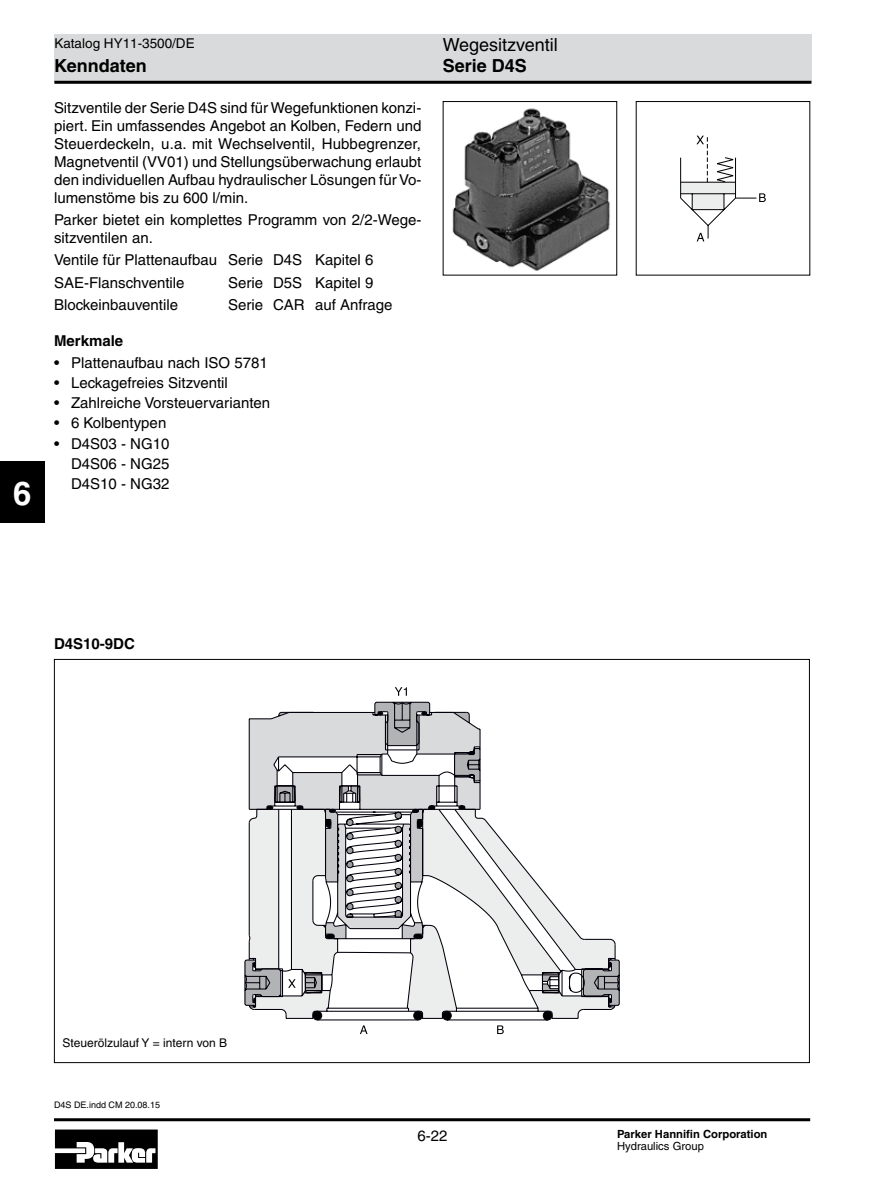
<style>
.page{position:relative;width:891px;height:1188px;background:#fff}
.page>*{position:absolute;margin:0;border:0;box-sizing:border-box;transform-origin:0 0}
.t1{font:700 33px "Helvetica";color:#fff}
.t2{font:700 18px "Helvetica";color:#000}
.t3{font:18px "Helvetica";color:#000}
.t4{font:15px/18px "Helvetica";color:#000;text-align:justify}
.t5{font:700 15px "Helvetica";color:#000}
.t6{font:13.5px "Helvetica";color:#000}
.t7{font:12px "Helvetica";color:#000}
.t8{font:700 11.25px "Helvetica";color:#000}
.t9{font:11.25px "Helvetica";color:#000}
.t10{font:9px "Helvetica";color:#000}
</style>
<div class="page">
<div style="left:54px;top:34px;width:757px;height:48px;background:#d9dadb"></div>
<div style="left:0;top:461px;width:45px;height:62px;background:#000"></div>
<hr style="left:54px;top:1118px;width:756px;height:3px;background:#000">
<hr style="left:54px;top:81px;width:757px;height:3px;background:#000">
<svg style="left:55px;top:1130px;width:103px;height:39px"></svg>
<img style="left:452px;top:108px;width:158px;height:163px">
<svg style="left:680px;top:135px;width:86px;height:106px"></svg>
<svg style="left:395px;top:687px;width:12px;height:9px"></svg>
<svg style="left:360px;top:1025px;width:7px;height:9px"></svg>
<svg style="left:497px;top:1025px;width:7px;height:9px"></svg>
<svg style="left:244px;top:701px;width:372px;height:320px"></svg>
<h1 class="t1" style="left:13px;top:473px;width:20px">6</h1>
<p class="t6" style="left:54px;top:35px;width:142px">Katalog HY11-3500/DE</p>
<p class="t2" style="left:54px;top:55px;width:94px">Kenndaten</p>
<p class="t4" style="left:54px;top:99px;width:369px">Sitzventile der Serie D4S sind für Wegefunktionen konzi&shy;piert. Ein umfassendes Angebot an Kolben, Federn und Steuerdeckeln, u.a. mit Wechselventil, Hubbegrenzer, Magnetventil (VV01) und Stellungsüberwachung erlaubt den individuellen Aufbau hydraulischer Lösungen für Vo&shy;lumenstöme bis zu 600 l/min.</p>
<p class="t4" style="left:54px;top:211px;width:369px">Parker bietet ein komplettes Programm von 2/2-Wege&shy;sitzventilen an.</p>
<p class="t4" style="left:54px;top:249px;width:321px;line-height:22.2px">Ventile für Plattenaufbau Serie D4S Kapitel 6<br>SAE-Flanschventile</p>
<p class="t4" style="left:228px;top:273px;width:147px">Serie D5S Kapitel 9</p>
<p class="t4" style="left:54px;top:295px;width:126px">Blockeinbauventile</p>
<p class="t4" style="left:228px;top:295px;width:166px">Serie CAR auf Anfrage</p>
<p class="t5" style="left:54px;top:331px;width:71px">Merkmale</p>
<p class="t4" style="left:54px;top:354px;width:215px">• Plattenaufbau nach ISO 5781</p>
<p class="t4" style="left:54px;top:374px;width:175px">• Leckagefreies Sitzventil</p>
<p class="t4" style="left:54px;top:394px;width:218px">• Zahlreiche Vorsteuervarianten</p>
<p class="t4" style="left:54px;top:414px;width:114px">• 6 Kolbentypen</p>
<p class="t4" style="left:71px;top:433px;width:100px;line-height:20.1px;text-indent:-17px">• D4S03 - NG10<br>D4S06 - NG25<br>D4S10 - NG32</p>
<p class="t3" style="left:443px;top:34px;width:117px">Wegesitzventil</p>
<p class="t2" style="left:443px;top:55px;width:86px">Serie D4S</p>
<p class="t5" style="left:54px;top:634px;width:82px">D4S10-9DC</p>
<p class="t7" style="left:63px;top:1036px;width:166px">Steuerölzulauf Y = intern von B</p>
<p class="t10" style="left:54px;top:1100px;width:108px">D4S DE.indd CM 20.08.15</p>
<p class="t4" style="left:417px;top:1126px;width:32px">6-22</p>
<p class="t8" style="left:617px;top:1127px;width:152px">Parker Hannifin Corporation</p>
<p class="t9" style="left:617px;top:1139px;width:88px">Hydraulics Group</p>
</div>
